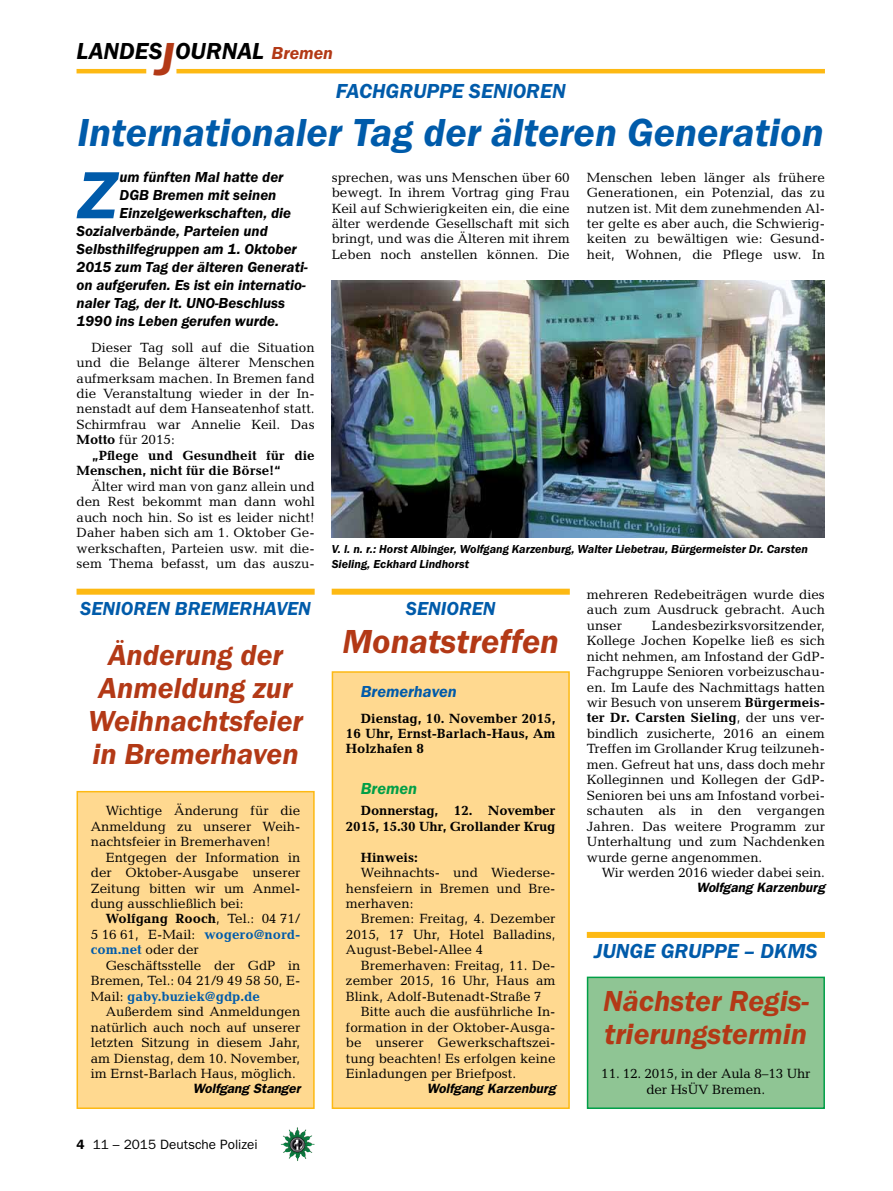
<style>
.page{position:relative;width:893px;height:1191px;background:#fff}
.page>*{position:absolute;margin:0;border:0;box-sizing:border-box;transform-origin:0 0}
.t1{font:italic 600 69px "Franklin Gothic Itc T";color:#005baa}
.t2{font:italic 600 40.5px "Franklin Gothic Itc T";color:#005baa}
.t3{font:italic 600 34.5px "Franklin Gothic Itc T";color:#b33916}
.t4{font:italic 600 30px/33px "Franklin Gothic Itc T";color:#b33916}
.t5{font:italic 600 24px "Franklin Gothic Itc T";color:#000}
.t6{font:italic 600 21px "Franklin Gothic Itc T";color:#005baa}
.t7{font:italic 600 19.5px "Franklin Gothic Itc T";color:#005baa}
.t8{font:italic 600 16.5px "Franklin Gothic Itc T";color:#005baa}
.t9{font:italic 600 16.5px "Franklin Gothic Itc T";color:#009f47}
.t10{font:italic 600 15px "Franklin Gothic Itc T";color:#000}
.t11{font:13.5px/15.5px "Candida";color:#000;text-align:justify}
.t12{font:700 13.5px/15.5px "Candida";color:#000}
.t13{font:italic 600 13.5px "Franklin Gothic";color:#000}
.t14{font:13.5px "Franklin Gothic";color:#000}
.t15{font:italic 600 12px/15.5px "Franklin Gothic Itc T";color:#000}
.s1{font-size:48px;color:#b33916}
.s2{font-size:18px;color:#b33916}
.s3{font-weight:700}
.s4{font-weight:700;color:#005baa}
.s5{font-weight:600}
</style>
<div class="page">
<hr style="left:77px;top:69px;width:69px;height:4px;background:#fdb913">
<hr style="left:176px;top:69px;width:649px;height:4px;background:#fdb913">
<img style="left:281px;top:1128px;width:16px;height:24px">
<div style="left:332px;top:672px;width:237px;height:436px;background:#ffd990"></div>
<div style="left:332px;top:671px;width:238px;height:438px;border:2px solid #fdb913"></div>
<div style="left:77px;top:791px;width:237px;height:317px;background:#ffd990"></div>
<div style="left:77px;top:791px;width:238px;height:318px;border:2px solid #fdb913"></div>
<div style="left:588px;top:977px;width:236px;height:131px;background:#8fc594"></div>
<div style="left:587px;top:976px;width:238px;height:133px;border:2px solid #009f47"></div>
<img style="left:332px;top:280px;width:493px;height:257px">
<div style="left:77px;top:588px;width:238px;height:6px;background:#fdb913"></div>
<div style="left:587px;top:932px;width:238px;height:6px;background:#fdb913"></div>
<div style="left:332px;top:588px;width:238px;height:6px;background:#fdb913"></div>
<h3 class="t5" style="left:77px;top:37px;width:258px">LANDES<span class="s1">J</span>OURNAL <span class="s2">Bremen</span></h3>
<h3 class="t6" style="left:336px;top:79px;width:78px">Fachgruppe</h3>
<h3 class="t6" style="left:469px;top:79px;width:58px">Senioren</h3>
<h2 class="t2" style="left:78px;top:109px;width:748px">Internationaler Tag der älteren Generation</h2>
<p class="t11" style="left:332px;top:169px;width:240px">sprechen, was uns Menschen über 60 bewegt. In ihrem Vortrag ging Frau Keil auf Schwierigkeiten ein, die eine älter werdende Gesellschaft mit sich bringt, und was die Älteren mit ihrem Leben noch anstellen können. Die</p>
<p class="t11" style="left:587px;top:169px;width:240px">Menschen leben länger als frühere Generationen, ein Potenzial, das zu nutzen ist. Mit dem zunehmenden Al&shy;ter gelte es aber auch, die Schwierig&shy;keiten zu bewältigen wie: Gesund&shy;heit, Wohnen, die Pflege usw. In</p>
<h1 class="t1" style="left:78px;top:155px;width:41px">Z</h1>
<p class="t10" style="left:120px;top:168px;width:165px">um fünften Mal hatte der</p>
<p class="t10" style="left:120px;top:186px;width:158px">DGB Bremen mit seinen</p>
<p class="t10" style="left:120px;top:204px;width:173px">Einzelgewerkschaften, die</p>
<p class="t10" style="left:77px;top:222px;width:193px">Sozialverbände, Parteien und</p>
<p class="t10" style="left:77px;top:240px;width:222px">Selbsthilfegruppen am 1. Oktober</p>
<p class="t10" style="left:77px;top:258px;width:233px">2015 zum Tag der älteren Generati-</p>
<p class="t10" style="left:77px;top:276px;width:231px">on aufgerufen. Es ist ein internatio-</p>
<p class="t10" style="left:77px;top:294px;width:210px">naler Tag, der lt. UNO-Beschluss</p>
<p class="t10" style="left:77px;top:312px;width:204px">1990 ins Leben gerufen wurde.</p>
<p class="t11" style="left:77px;top:339px;width:240px;text-indent:15px">Dieser Tag soll auf die Situation und die Belange älterer Menschen aufmerksam machen. In Bremen fand die Veranstaltung wieder in der In&shy;nenstadt auf dem Hanseatenhof statt.<br>Schirmfrau war Annelie Keil. Das <span class="s3">Motto</span> für 2015:</p>
<p class="t12" style="left:77px;top:447px;width:240px;text-indent:15px">„Pflege und Gesundheit für die<br>Menschen, nicht für die Börse!“</p>
<p class="t11" style="left:77px;top:478px;width:240px;text-indent:15px">Älter wird man von ganz allein und den Rest bekommt man dann wohl auch noch hin. So ist es leider nicht!<br>Daher haben sich am 1. Oktober Ge&shy;werkschaften, Parteien usw. mit die&shy;sem Thema befasst, um das auszu-</p>
<p class="t15" style="left:332px;top:540px;width:478px">V. l. n. r.: Horst Albinger, Wolfgang Karzenburg, Walter Liebetrau, Bürgermeister Dr. Carsten<br>Sieling, Eckhard Lindhorst</p>
<h3 class="t7" style="left:80px;top:596px;width:54px">Senioren</h3>
<h3 class="t7" style="left:175px;top:596px;width:27px">Bremer</h3>
<h3 class="t7" style="left:252px;top:596px;width:26px">haven</h3>
<h3 class="t4" style="left:88px;top:638px;width:216px;text-align:center">Änderung der<br>Anmeldung zur<br>Weihnachtsfeier in Bremerhaven</h3>
<p class="t11" style="left:91px;top:803px;width:211px;text-indent:15px">Wichtige Änderung für die Anmeldung zu unserer Weih&shy;nachtsfeier in Bremerhaven!</p>
<p class="t11" style="left:91px;top:849px;width:211px;text-indent:15px">Entgegen der Information in der Oktober-Ausgabe unserer Zeitung bitten wir um Anmel&shy;dung ausschließlich bei:</p>
<p class="t11" style="left:91px;top:911px;width:211px;text-indent:15px"><span class="s3">Wolfgang Rooch</span>, Tel.: 04 71/ 5 16 61, E-Mail: <span class="s4">wogero@nord&shy;com.net</span> oder der</p>
<p class="t11" style="left:91px;top:957px;width:211px;text-indent:15px">Geschäftsstelle der GdP in Bremen, Tel.: 04 21/9 49 58 50, E-Mail: <span class="s4">gaby.buziek@gdp.de</span></p>
<p class="t11" style="left:91px;top:1004px;width:211px;text-indent:15px">Außerdem sind Anmeldungen natürlich auch noch auf unserer letzten Sitzung in diesem Jahr, am Dienstag, dem 10. November, im Ernst-Barlach Haus, möglich.</p>
<p class="t13" style="left:193px;top:1080px;width:109px">Wolfgang Stanger</p>
<p class="t14" style="left:77px;top:1136px;width:183px"><span class="s5">4</span> 11 – 2015 Deutsche Polizei</p>
<h3 class="t7" style="left:406px;top:596px;width:54px">senioren</h3>
<h3 class="t3" style="left:342px;top:621px;width:218px">Monatstreffen</h3>
<p class="t8" style="left:361px;top:681px;width:97px">Bremerhaven</p>
<p class="t12" style="left:346px;top:710px;width:211px;text-align:justify;text-indent:15px">Dienstag, 10. November 2015, 16 Uhr, Ernst-Barlach-Haus, Am Holzhafen 8</p>
<p class="t9" style="left:361px;top:779px;width:58px">Bremen</p>
<p class="t12" style="left:346px;top:803px;width:211px;text-align:right">Donnerstag, 12. November<br>2015, 15.30 Uhr, Grollander Krug</p>
<p class="t12" style="left:361px;top:849px;width:59px">Hinweis:</p>
<p class="t11" style="left:346px;top:865px;width:211px;text-indent:15px">Weihnachts- und Wiederse&shy;hensfeiern in Bremen und Bre&shy;merhaven:</p>
<p class="t11" style="left:346px;top:911px;width:211px;text-indent:15px">Bremen: Freitag, 4. Dezember 2015, 17 Uhr, Hotel Balladins, August-Bebel-Allee 4</p>
<p class="t11" style="left:346px;top:957px;width:211px;text-indent:15px">Bremerhaven: Freitag, 11. De&shy;zember 2015, 16 Uhr, Haus am Blink, Adolf-Butenadt-Straße 7</p>
<p class="t11" style="left:346px;top:1004px;width:211px;text-indent:15px">Bitte auch die ausführliche In&shy;formation in der Oktober-Ausga&shy;be unserer Gewerkschaftszei&shy;tung beachten! Es erfolgen keine Einladungen per Briefpost.</p>
<p class="t13" style="left:427px;top:1080px;width:130px">Wolfgang Karzenburg</p>
<p class="t11" style="left:587px;top:586px;width:240px">mehreren Redebeiträgen wurde dies auch zum Ausdruck gebracht. Auch unser</p>
<p class="t11" style="left:587px;top:617px;width:240px;text-indent:65px">Landesbezirksvorsitzender, Kollege Jochen Kopelke ließ es sich nicht nehmen, am Infostand der GdP-Fachgruppe Senioren vorbeizuschau&shy;en. Im Laufe des Nachmittags hatten wir Besuch von unserem <span class="s3">Bürgermeis&shy;ter Dr. Carsten Sieling</span>, der uns ver&shy;bindlich zusicherte, 2016 an einem Treffen im Grollander Krug teilzuneh&shy;men. Gefreut hat uns, dass doch mehr Kolleginnen und Kollegen der GdP-Senioren bei uns am Infostand vorbei&shy;schauten als in den vergangen Jahren. Das weitere Programm zur Unterhaltung und zum Nachdenken wurde gerne angenommen.</p>
<p class="t11" style="left:602px;top:864px;width:225px">Wir werden 2016 wieder dabei sein.</p>
<p class="t13" style="left:696px;top:879px;width:130px">Wolfgang Karzenburg</p>
<h3 class="t6" style="left:594px;top:938px;width:81px">Junge Gruppe</h3>
<h3 class="t6" style="left:744px;top:938px;width:75px">– DKMS</h3>
<h3 class="t4" style="left:603px;top:984px;width:207px">Nächster Regis&shy;trierungstermin</h3>
<p class="t11" style="left:601px;top:1065px;width:211px;text-align:center">11. 12. 2015, in der Aula 8–13 Uhr der HsÜV Bremen.</p>
</div>
